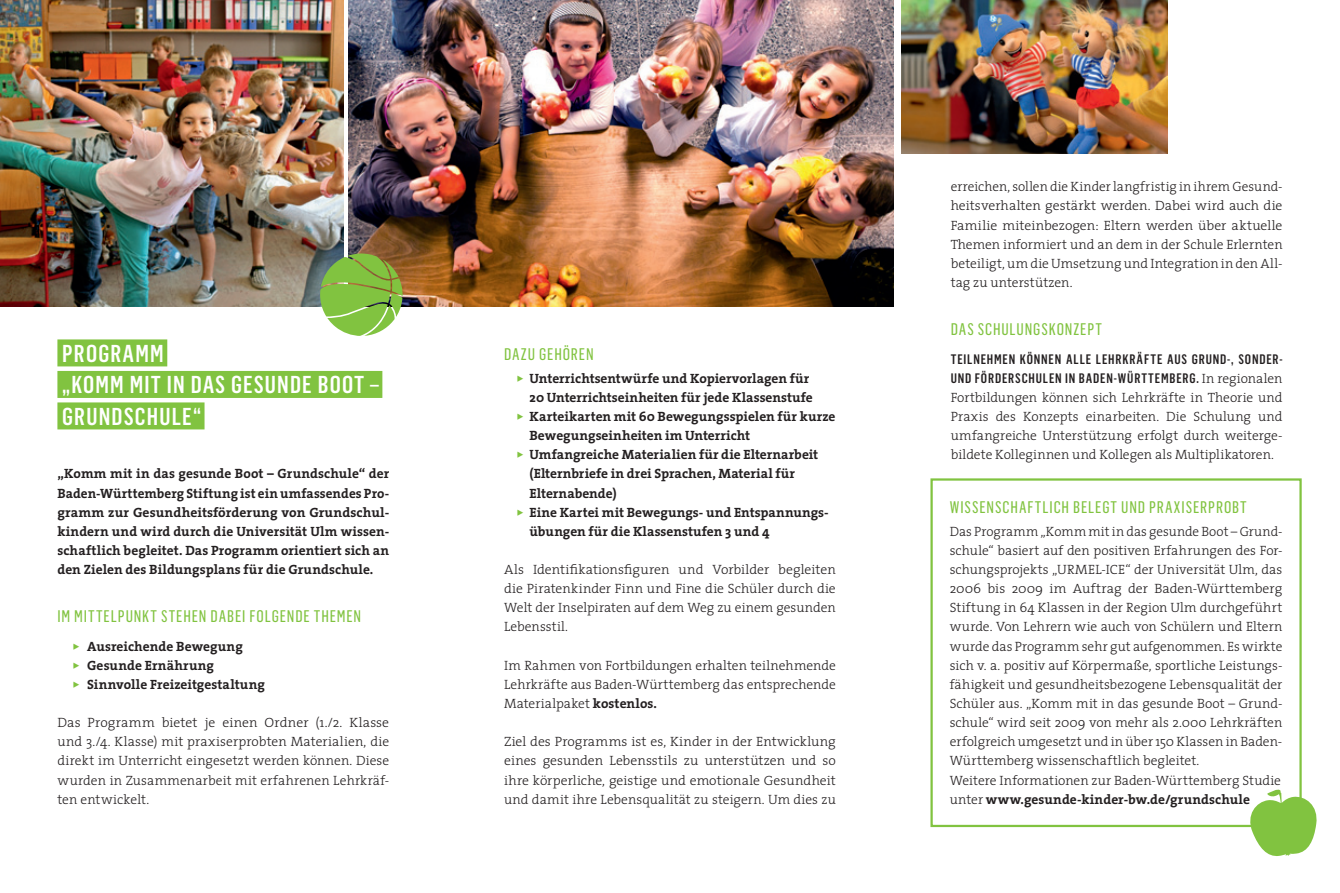
<style>
.page{position:relative;width:1340px;height:893px;background:#fff}
.page>*{position:absolute;margin:0;border:0;box-sizing:border-box;transform-origin:0 0}
.t1{font:500 24px/31.5px "Flama Condensed";letter-spacing:.05em;color:#fff}
.t2{font:16.5px "Flama Condensed Basic";letter-spacing:.06em;color:#81c340}
.t3{font:300 13.5px/19.2px "The Serif";letter-spacing:.005em;color:#231f20;text-align:justify}
.t4{font:700 13.5px/19.2px "The Serif";color:#231f20;text-align:justify}
.t5{font:500 13.5px/19.2px "Flama Condensed";letter-spacing:.06em;color:#231f20}
.s1{font-family:"Letter Gothic Std";font-size:12px;color:#81c340}
.s2{font-weight:700}
.s3{font-family:"The Serif";font-weight:300}
</style>
<div class="page">
<img style="left:349px;top:0;width:544px;height:306px">
<svg style="left:1245px;top:787px;width:72px;height:69px"></svg>
<img style="left:0;top:0;width:343px;height:306px">
<svg style="left:320px;top:253px;width:82px;height:83px;background:#8fba5a"></svg>
<img style="left:901px;top:0;width:266px;height:153px">
<div style="left:930px;top:478px;width:371px;height:349px;border:2px solid #81c340"></div>
<div style="left:57px;top:339px;width:110px;height:27px;background:#81c340"></div>
<div style="left:57px;top:371px;width:325px;height:27px;background:#81c340"></div>
<div style="left:57px;top:402px;width:147px;height:27px;background:#81c340"></div>
<h1 class="t1" style="left:62px;top:337px;width:318px">PROGRAMM<br>„KOMM MIT IN DAS GESUNDE BOOT –<br>GRUNDSCHULE“</h1>
<p class="t4" style="left:57px;top:464px;width:333px">„Komm mit in das gesunde Boot – Grundschule“ der Baden-Württemberg Stiftung ist ein umfassendes Pro&shy;gramm zur Gesundheitsförderung von Grundschul&shy;kindern und wird durch die Universität Ulm wissen&shy;schaftlich begleitet. Das Programm orientiert sich an den Zielen des Bildungsplans für die Grundschule.</p>
<p class="t2" style="left:57px;top:606px;width:25px">IM MITTEL</p>
<p class="t2" style="left:118px;top:606px;width:17px">PUNKT</p>
<p class="t2" style="left:161px;top:606px;width:9px">STEHEN</p>
<p class="t2" style="left:211px;top:606px;width:48px">DABEI FOLGENDE</p>
<p class="t2" style="left:314px;top:606px;width:41px">THEMEN</p>
<p class="t4" style="left:73px;top:636px;width:194px;text-align:left"><span class="s1">▶</span> Ausreichende Bewegung<br><span class="s1">▶</span> Gesunde Ernährung<br><span class="s1">▶</span> Sinnvolle Freizeitgestaltung</p>
<p class="t3" style="left:57px;top:713px;width:333px">Das Programm bietet je einen Ordner (1./2. Klasse und 3./4. Klasse) mit praxiserprobten Materialien, die direkt im Unterricht eingesetzt werden können. Diese wurden in Zusammenarbeit mit erfahrenen Lehrkräf&shy;ten entwickelt.</p>
<p class="t2" style="left:504px;top:344px;width:75px">DAZU GEHÖREN</p>
<p class="t4" style="left:517px;top:369px;width:294px"><span class="s1">▶</span> Unterrichtsentwürfe und Kopiervorlagen für</p>
<p class="t4" style="left:529px;top:388px;width:285px">20 Unterrichtseinheiten für jede Klassenstufe</p>
<p class="t4" style="left:517px;top:407px;width:320px"><span class="s1">▶</span> Karteikarten mit 60 Bewegungsspielen für kurze</p>
<p class="t4" style="left:529px;top:426px;width:222px">Bewegungseinheiten im Unterricht</p>
<p class="t4" style="left:517px;top:445px;width:303px"><span class="s1">▶</span> Umfangreiche Materialien für die Elternarbeit</p>
<p class="t4" style="left:529px;top:464px;width:267px">(Elternbriefe in drei Sprachen, Material für</p>
<p class="t4" style="left:529px;top:483px;width:88px">Elternabende)</p>
<p class="t4" style="left:517px;top:503px;width:313px"><span class="s1">▶</span> Eine Kartei mit Bewegungs- und Entspannungs-</p>
<p class="t4" style="left:529px;top:522px;width:241px">übungen für die Klassenstufen 3 und 4</p>
<p class="t3" style="left:504px;top:560px;width:333px">Als Identifikationsfiguren und Vorbilder begleiten die Piratenkinder Finn und Fine die Schüler durch die Welt der Inselpiraten auf dem Weg zu einem gesunden Lebensstil.</p>
<p class="t3" style="left:504px;top:656px;width:333px">Im Rahmen von Fortbildungen erhalten teilnehmende Lehrkräfte aus Baden-Württemberg das entsprechende Materialpaket <span class="s2">kostenlos.</span></p>
<p class="t3" style="left:504px;top:732px;width:333px">Ziel des Programms ist es, Kinder in der Entwicklung eines gesunden Lebensstils zu unterstützen und so ihre körperliche, geistige und emotionale Gesundheit und damit ihre Lebensqualität zu steigern. Um dies zu</p>
<p class="t3" style="left:950px;top:177px;width:333px">erreichen, sollen die Kinder langfristig in ihrem Gesund&shy;heitsverhalten gestärkt werden. Dabei wird auch die Familie miteinbezogen: Eltern werden über aktuelle Themen informiert und an dem in der Schule Erlernten beteiligt, um die Umsetzung und Integration in den All&shy;tag zu unterstützen.</p>
<p class="t2" style="left:950px;top:319px;width:44px">DAS SCHULUNGSKONZE</p>
<p class="t2" style="left:1087px;top:319px;width:14px">PT</p>
<p class="t5" style="left:950px;top:349px;width:333px">TEILNEHMEN KÖNNEN ALLE LEHRKRÄFTE AUS GRUND-, SONDER-<br>UND FÖRDERSCHULEN IN BADEN-WÜRTTEMBERG. <span class="s3">In regionalen</span></p>
<p class="t3" style="left:950px;top:388px;width:333px">Fortbildungen können sich Lehrkräfte in Theorie und Praxis des Konzepts einarbeiten. Die Schulung und umfangreiche Unterstützung erfolgt durch weiterge&shy;bildete Kolleginnen und Kollegen als Multiplikatoren.</p>
<p class="t2" style="left:949px;top:497px;width:19px">WISSENSCH</p>
<p class="t2" style="left:1019px;top:497px;width:17px">AFTLICH</p>
<p class="t2" style="left:1073px;top:497px;width:9px">BELEGT</p>
<p class="t2" style="left:1121px;top:497px;width:68px">UND PRAXISER</p>
<p class="t2" style="left:1208px;top:497px;width:17px">PROBT</p>
<p class="t3" style="left:949px;top:522px;width:334px;text-align:left">Das Programm „Komm mit in das gesunde Boot – Grund&shy;schule“ basiert auf den positiven Erfahrungen des For&shy;schungsprojekts „URMEL-ICE“ der Universität Ulm, das 2006 bis 2009 im Auftrag der Baden-Württemberg Stiftung in 64 Klassen in der Region Ulm durchgeführt wurde. Von Lehrern wie auch von Schülern und Eltern wurde das Programm sehr gut aufgenommen. Es wirkte sich v. a. positiv auf Körpermaße, sportliche Leistungs&shy;fähigkeit und gesundheitsbezogene Lebensqualität der Schüler aus. „Komm mit in das gesunde Boot – Grund&shy;schule“ wird seit 2009 von mehr als 2.000 Lehrkräften erfolgreich umgesetzt und in über 150 Klassen in Baden-Württemberg wissenschaftlich begleitet.<br>Weitere Informationen zur Baden-Württemberg Studie unter <span class="s2">www.gesunde-kinder-bw.de/grundschule</span></p>
</div>
